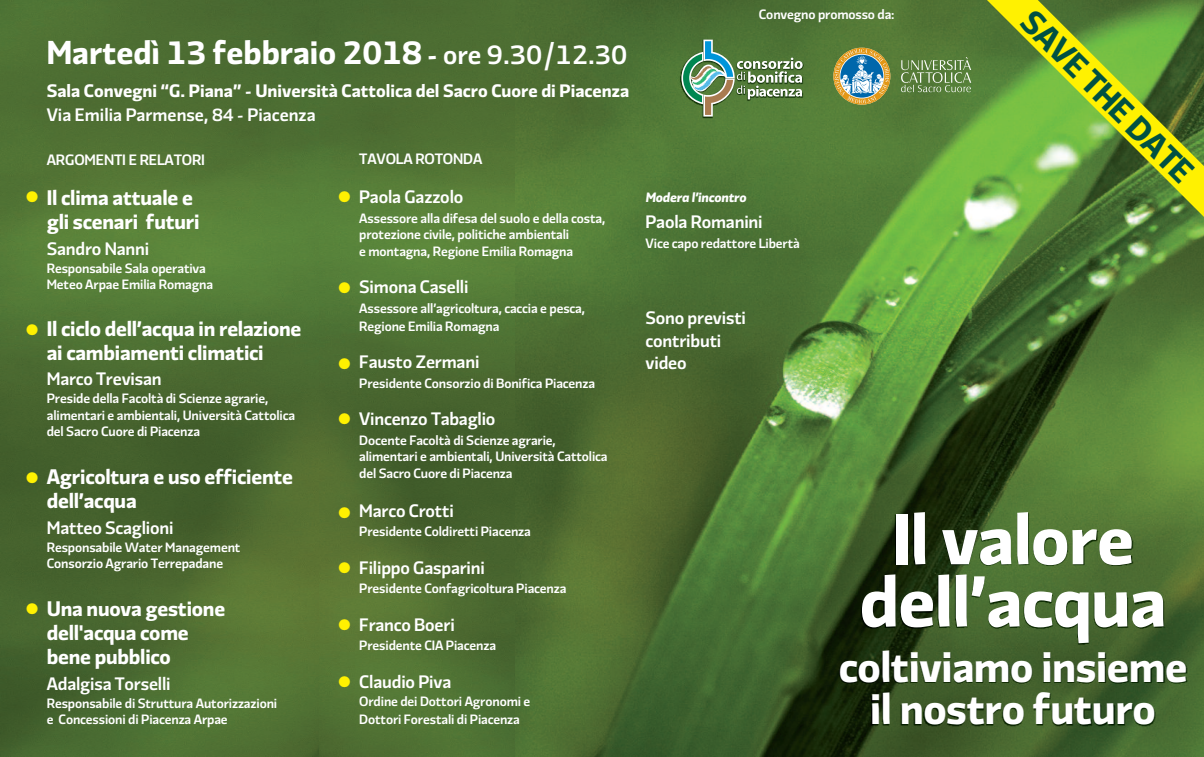
<style>
.page{position:relative;width:1204px;height:757px;background:#fff}
.page>*{position:absolute;margin:0;border:0;box-sizing:border-box;transform-origin:0 0}
.t1{font:71.7px/62.2px "Mix 02 roman 600 wt";letter-spacing:-.01em;color:#fff;text-align:center}
.t2{font:43.35px/42px "Mix 02 roman 600 wt";letter-spacing:-.01em;color:#fff;text-align:center}
.t3{font:33px "Mix 02 roman 600 wt";color:#fff}
.t4{font:33px "Mix 02 roman 600 wt";color:#005143}
.t5{font:21px/24px "Mix 02 roman 600 wt";letter-spacing:-.01em;color:#fff}
.t6{font:18px/22.5px "Mix 02 roman 400 wt";letter-spacing:-.01em;color:#fff}
.t7{font:18px "Mix 02 roman 600 wt";color:#fff}
.t8{font:15.3px "Zapf Dingbats ITC";color:#fff101}
.t9{font:15px "Mix 02 roman 400 wt";letter-spacing:-.01em;color:#fff}
.t10{font:13.5px/16.5px "Mix 02 roman 400 wt";letter-spacing:-.01em;color:#fff}
.t11{font:13.5px "Mix 02 Italic 700 wt";letter-spacing:-.01em;color:#fff}
.s1{font-size:27px}
.s2{font-family:"Mix 02 roman 400 wt";font-size:27px}
</style>
<div class="page">
<img style="left:514px;top:0;width:689px;height:757px">
<img style="left:0;top:0;width:319px;height:757px">
<img style="left:319px;top:0;width:195px;height:757px">
<img style="left:752px;top:438px;width:451px;height:319px">
<img style="left:665px;top:27px;width:159px;height:114px">
<svg style="left:681px;top:40px;width:121px;height:77px;background:#6a8f62"></svg>
<svg style="left:833px;top:48px;width:57px;height:57px;background:#8c9d81"></svg>
<svg style="left:901px;top:57px;width:70px;height:35px;background:#73935b"></svg>
<svg style="left:984px;top:0;width:219px;height:219px;background:#7ea635"></svg>
<h3 class="t3" style="left:47px;top:41px;width:582px">Martedì 13 febbraio 2018 <span class="s1">-</span> <span class="s2">ore 9.30/12.30</span></h3>
<h3 class="t7" style="left:47px;top:84px;width:584px">Sala Convegni “G. Piana” - Università Cattolica del Sacro Cuore di Piacenza</h3>
<h3 class="t6" style="left:47px;top:106px;width:270px">Via Emilia Parmense, 84 - Piacenza</h3>
<p class="t9" style="left:47px;top:155px;width:160px">ARGOMENTI E RELATORI</p>
<h3 class="t5" style="left:47px;top:188px;width:154px">Il clima attuale e gli scenari futuri</h3>
<h3 class="t6" style="left:47px;top:239px;width:104px">Sandro Nanni</h3>
<p class="t10" style="left:47px;top:262px;width:168px">Responsabile Sala operativa<br>Meteo Arpae Emilia Romagna</p>
<h3 class="t5" style="left:47px;top:319px;width:256px">Il ciclo dell’acqua in relazione ai cambiamenti climatici</h3>
<h3 class="t6" style="left:47px;top:370px;width:116px">Marco Trevisan</h3>
<p class="t10" style="left:47px;top:392px;width:250px">Preside della Facoltà di Scienze agrarie, alimentari e ambientali, Università Cattolica del Sacro Cuore di Piacenza</p>
<h3 class="t5" style="left:47px;top:467px;width:248px">Agricoltura e uso efficiente dell’acqua</h3>
<h3 class="t6" style="left:47px;top:518px;width:128px">Matteo Scaglioni</h3>
<p class="t10" style="left:47px;top:540px;width:195px">Responsabile Water Management<br>Consorzio Agrario Terrepadane</p>
<h3 class="t5" style="left:47px;top:599px;width:180px">Una nuova gestione dell'acqua come bene pubblico</h3>
<h3 class="t6" style="left:47px;top:674px;width:125px">Adalgisa Torselli</h3>
<p class="t10" style="left:47px;top:696px;width:232px">Responsabile di Struttura Autorizzazioni e Concessioni di Piacenza Arpae</p>
<p class="t9" style="left:359px;top:154px;width:125px">TAVOLA ROTONDA</p>
<h3 class="t6" style="left:359px;top:188px;width:106px">Paola Gazzolo</h3>
<p class="t10" style="left:359px;top:211px;width:248px">Assessore alla difesa del suolo e della costa, protezione civile, politiche ambientali<br>e montagna, Regione Emilia Romagna</p>
<h3 class="t6" style="left:359px;top:278px;width:111px">Simona Caselli</h3>
<p class="t10" style="left:359px;top:301px;width:227px;line-height:18px">Assessore all’agricoltura, caccia e pesca,<br>Regione Emilia Romagna</p>
<h3 class="t6" style="left:359px;top:353px;width:122px">Fausto Zermani</h3>
<p class="t10" style="left:359px;top:376px;width:237px">Presidente Consorzio di Bonifica Piacenza</p>
<h3 class="t6" style="left:359px;top:410px;width:138px">Vincenzo Tabaglio</h3>
<p class="t10" style="left:359px;top:433px;width:250px">Docente Facoltà di Scienze agrarie, alimentari e ambientali, Università Cattolica del Sacro Cuore di Piacenza</p>
<h3 class="t6" style="left:359px;top:501px;width:96px">Marco Crotti</h3>
<p class="t10" style="left:359px;top:525px;width:173px">Presidente Coldiretti Piacenza</p>
<h3 class="t6" style="left:359px;top:558px;width:127px">Filippo Gasparini</h3>
<p class="t10" style="left:359px;top:582px;width:209px">Presidente Confagricoltura Piacenza</p>
<h3 class="t6" style="left:359px;top:615px;width:97px">Franco Boeri</h3>
<p class="t10" style="left:359px;top:639px;width:138px">Presidente CIA Piacenza</p>
<h3 class="t6" style="left:359px;top:672px;width:93px">Claudio Piva</h3>
<p class="t10" style="left:359px;top:694px;width:172px;line-height:18px">Ordine dei Dottori Agronomi e<br>Dottori Forestali di Piacenza</p>
<p class="t8" style="left:26px;top:188px;width:14px">●</p>
<p class="t8" style="left:338px;top:188px;width:14px">●</p>
<p class="t8" style="left:338px;top:279px;width:14px">●</p>
<p class="t8" style="left:26px;top:320px;width:14px">●</p>
<p class="t8" style="left:338px;top:354px;width:14px">●</p>
<p class="t8" style="left:338px;top:410px;width:14px">●</p>
<p class="t8" style="left:26px;top:469px;width:14px">●</p>
<p class="t8" style="left:338px;top:504px;width:14px">●</p>
<p class="t8" style="left:338px;top:559px;width:14px">●</p>
<p class="t8" style="left:26px;top:600px;width:14px">●</p>
<p class="t8" style="left:338px;top:615px;width:14px">●</p>
<p class="t8" style="left:338px;top:673px;width:14px">●</p>
<p class="t10" style="left:758px;top:7px;width:137px">Convegno promosso da:</p>
<h3 class="t4" style="left:1034px;top:8px;width:229px;rotate:45deg">SAVE THE DATE</h3>
<p class="t11" style="left:645px;top:193px;width:102px">Modera l’incontro</p>
<h3 class="t6" style="left:645px;top:213px;width:119px">Paola Romanini</h3>
<p class="t10" style="left:645px;top:236px;width:156px">Vice capo redattore Libertà</p>
<h3 class="t6" style="left:645px;top:309px;width:102px">Sono previsti contributi video</h3>
<h1 class="t1" style="left:859px;top:516px;width:308px">Il valore dell’acqua</h1>
<h2 class="t2" style="left:838px;top:650px;width:350px">coltiviamo insieme il nostro futuro</h2>
</div>
